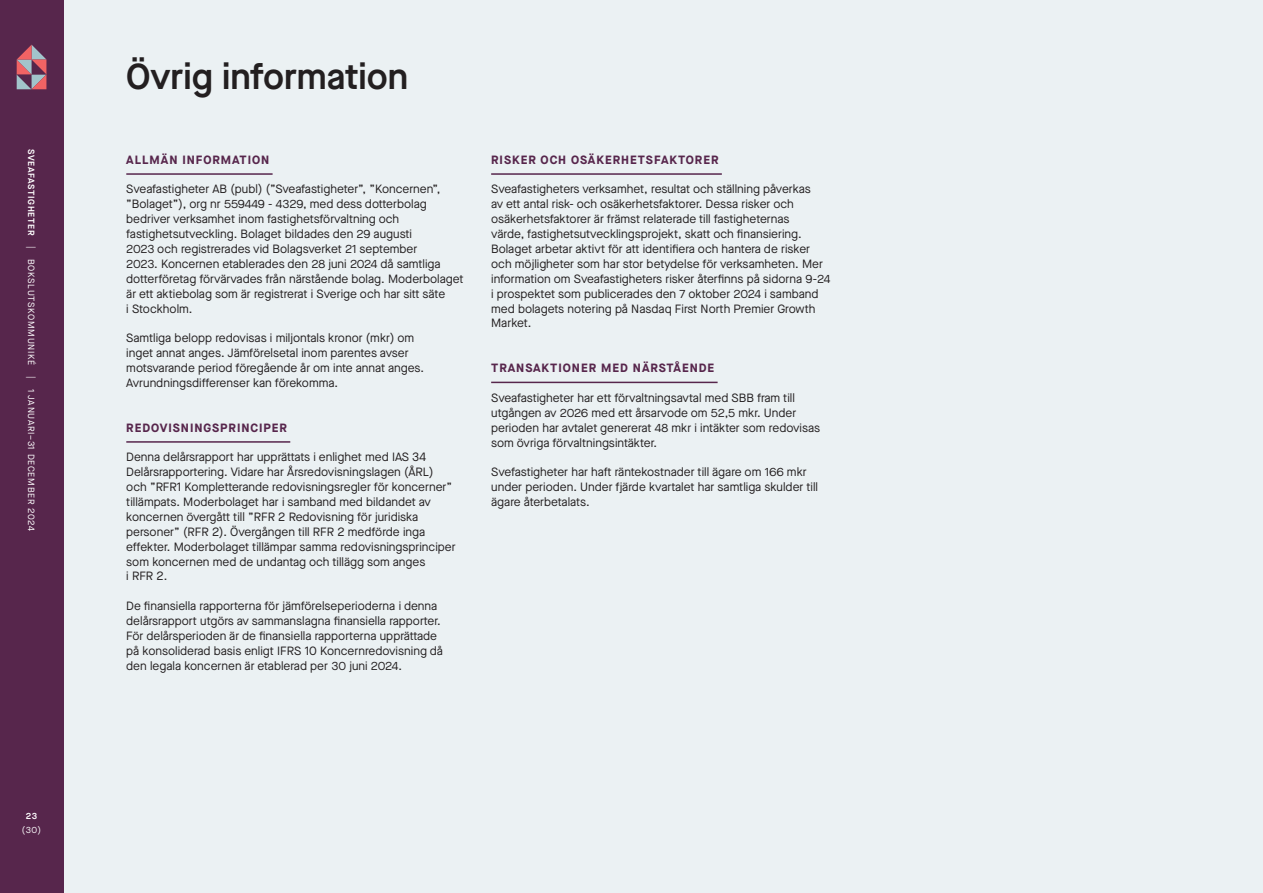
<style>
.page{position:relative;width:1263px;height:893px;background:#ebf1f3}
.page>*{position:absolute;margin:0;border:0;box-sizing:border-box;transform-origin:0 0}
.t1{font:600 36px "Maison Neue";color:#231f20}
.Brödtext_utan_indrag{font:12px/14.9px "Maison Neue";color:#231f20}
.Underrubrik{font:700 12px "Maison Neue";letter-spacing:.08em;color:#57264c}
.t2{font:9px "Maison Neue";letter-spacing:.08em;color:#fff}
.t3{font:600 9px "Maison Neue";letter-spacing:.08em;color:#fff}
</style>
<div class="page">
<div style="left:0;top:0;width:63px;height:893px;background:#57264c"></div>
<svg style="left:17px;top:45px;width:29px;height:44px"></svg>
<hr style="left:126px;top:173px;width:147px;height:2px;background:#57264c">
<hr style="left:126px;top:441px;width:164px;height:2px;background:#57264c">
<hr style="left:491px;top:173px;width:231px;height:2px;background:#57264c">
<hr style="left:491px;top:382px;width:227px;height:1px;background:#57264c">
<p class="t3" style="left:38px;top:149px;width:88px;rotate:90deg">SVEAFASTIGHETER</p>
<p class="t2" style="left:37px;top:259px;width:108px;rotate:90deg">BOKSLUTSKOMMUNIKÉ</p>
<p class="t2" style="left:38px;top:246px;width:4px;rotate:90deg">|</p>
<p class="t2" style="left:38px;top:376px;width:4px;rotate:90deg">|</p>
<p class="t2" style="left:37px;top:389px;width:144px;rotate:90deg">1 JANUARI–31 DECEMBER 2024</p>
<p class="t3" style="left:26px;top:809px;width:13px">23</p>
<p class="t2" style="left:22px;top:824px;width:21px">(30)</p>
<p class="t1" style="left:126px;top:52px;width:283px">Övrig information</p>
<p class="Underrubrik" style="left:126px;top:151px;width:144px">ALLMÄN INFORMATION</p>
<p class="Brödtext_utan_indrag" style="left:126px;top:182px;width:339px">Sveafastigheter AB (publ) (”Sveafastigheter”, ”Koncernen”, ”Bolaget”), org nr 559449 - 4329, med dess dotterbolag bedriver verksamhet inom fastighetsförvaltning och fastighetsutveckling. Bolaget bildades den 29 augusti<br>2023 och registrerades vid Bolagsverket 21 september<br>2023. Koncernen etablerades den 28 juni 2024 då samtliga dotterföretag förvärvades från närstående bolag. Moderbolaget är ett aktiebolag som är registrerat i Sverige och har sitt säte<br>i Stockholm.</p>
<p class="Brödtext_utan_indrag" style="left:126px;top:331px;width:299px">Samtliga belopp redovisas i miljontals kronor (mkr) om inget annat anges. Jämförelsetal inom parentes avser motsvarande period föregående år om inte annat anges.<br>Avrundningsdifferenser kan förekomma.</p>
<p class="Underrubrik" style="left:126px;top:419px;width:162px">REDOVISNINGSPRINCIPER</p>
<p class="Brödtext_utan_indrag" style="left:126px;top:450px;width:331px">Denna delårsrapport har upprättats i enlighet med IAS 34<br>Delårsrapportering. Vidare har Årsredovisningslagen (ÅRL) och ”RFR1 Kompletterande redovisningsregler för koncerner” tillämpats. Moderbolaget har i samband med bildandet av koncernen övergått till ”RFR 2 Redovisning för juridiska personer” (RFR 2). Övergången till RFR 2 medförde inga effekter. Moderbolaget tillämpar samma redovisningsprinciper som koncernen med de undantag och tillägg som anges<br>i RFR 2.</p>
<p class="Brödtext_utan_indrag" style="left:126px;top:598px;width:318px">De finansiella rapporterna för jämförelseperioderna i denna delårsrapport utgörs av sammanslagna finansiella rapporter.<br>För delårsperioden är de finansiella rapporterna upprättade på konsoliderad basis enligt IFRS 10 Koncernredovisning då den legala koncernen är etablerad per 30 juni 2024.</p>
<p class="Underrubrik" style="left:491px;top:151px;width:229px">RISKER OCH OSÄKERHETSFAKTORER</p>
<p class="Brödtext_utan_indrag" style="left:491px;top:182px;width:341px">Sveafastigheters verksamhet, resultat och ställning påverkas<br>av ett antal risk- och osäkerhetsfaktorer. Dessa risker och osäkerhetsfaktorer är främst relaterade till fastigheternas<br>värde, fastighetsutvecklingsprojekt, skatt och finansiering.<br>Bolaget arbetar aktivt för att identifiera och hantera de risker och möjligheter som har stor betydelse för verksamheten. Mer information om Sveafastigheters risker återfinns på sidorna 9-24 i prospektet som publicerades den 7 oktober 2024 i samband med bolagets notering på Nasdaq First North Premier Growth Market.</p>
<p class="Underrubrik" style="left:491px;top:359px;width:225px">TRANSAKTIONER MED NÄRSTÅENDE</p>
<p class="Brödtext_utan_indrag" style="left:491px;top:390px;width:331px">Sveafastigheter har ett förvaltningsavtal med SBB fram till utgången av 2026 med ett årsarvode om 52,5 mkr. Under perioden har avtalet genererat 48 mkr i intäkter som redovisas som övriga förvaltningsintäkter.</p>
<p class="Brödtext_utan_indrag" style="left:491px;top:465px;width:328px">Svefastigheter har haft räntekostnader till ägare om 166 mkr under perioden. Under fjärde kvartalet har samtliga skulder till ägare återbetalats.</p>
</div>
